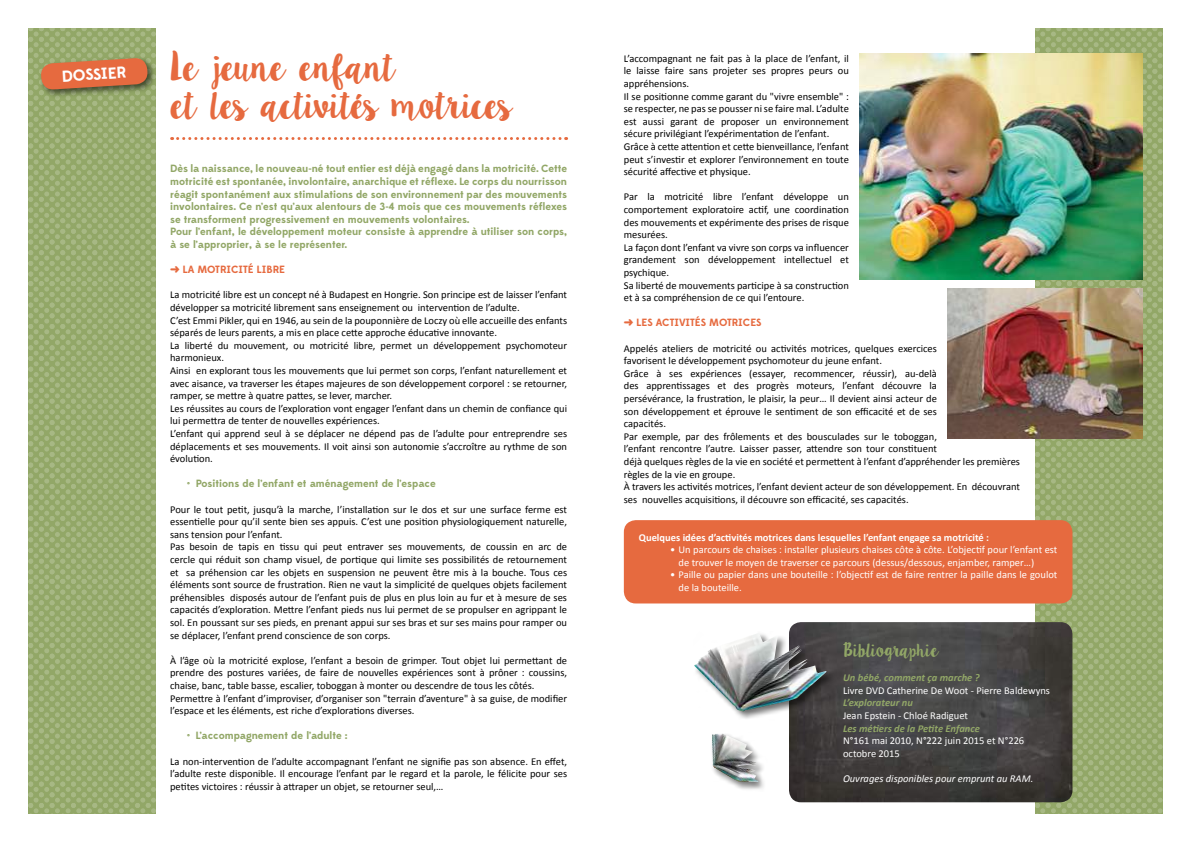
<style>
.page{position:relative;width:1191px;height:842px;background:#fff}
.page>*{position:absolute;margin:0;border:0;box-sizing:border-box;transform-origin:0 0}
.t1{font:32px/38.4px "Lilly Belle";letter-spacing:-.12em;color:#e66a3f}
.t2{font:16px "Lilly Belle";letter-spacing:-.095em;color:#92a767}
.t3{font:700 16px "Edmondsans";color:#fff}
.t4{font:10.5px/12.6px "Calibri";color:#000}
.t5{font:700 10.5px/12.6px "Edmondsans";color:#92a767}
.t6{font:10.5px/12.6px "Calibri";color:#fff}
.t7{font:700 10.5px "Calibri";color:#fff}
.t8{font:italic 700 10.5px "Calibri";color:#92a767}
.t9{font:700 10.5px "Edmondsans";color:#e66a3f}
.t10{font:italic 10.5px "Calibri";color:#fff}
</style>
<div class="page">
<svg style="left:1035px;top:28px;width:127px;height:786px;background:#99ac71"></svg>
<div style="left:624px;top:520px;width:448px;height:83px;background:#e66a3f;border-radius:12px"></div>
<svg style="left:172px;top:137px;width:394px;height:3px"></svg>
<svg style="left:28px;top:28px;width:128px;height:786px;background:#9baa6f"></svg>
<img style="left:859px;top:54px;width:283px;height:225px">
<img style="left:947px;top:288px;width:195px;height:150px">
<img style="left:789px;top:622px;width:283px;height:180px">
<div style="left:693px;top:632px;width:142px;height:89px;background:#000;opacity:.55"></div>
<img style="left:694px;top:633px;width:132px;height:79px">
<div style="left:710px;top:732px;width:57px;height:59px;background:#000;opacity:.55"></div>
<img style="left:712px;top:733px;width:46px;height:49px">
<h2 class="t3" style="left:61px;top:67px;width:50px;rotate:-4deg">DOSSIER</h2>
<h1 class="t1" style="left:170px;top:47px;width:345px">Le jeune enfant<br>et les activités motrices</h1>
<p class="t5" style="left:170px;top:163px;width:398px">Dès la naissance, le nouveau-né tout entier est déjà engagé dans la motricité. Cette motricité est spontanée, involontaire, anarchique et réflexe. Le corps du nourrisson réagit spontanément aux stimulations de son environnement par des mouvements involontaires. Ce n’est qu’aux alentours de 3-4 mois que ces mouvements réflexes se transforment progressivement en mouvements volontaires.<br>Pour l’enfant, le développement moteur consiste à apprendre à utiliser son corps, à se l’approprier, à se le représenter.</p>
<p class="t9" style="left:170px;top:263px;width:116px">➜ La motricité libre</p>
<p class="t4" style="left:170px;top:288px;width:398px">La motricité libre est un concept né à Budapest en Hongrie. Son principe est de laisser l’enfant développer sa motricité librement sans enseignement ou intervention de l’adulte.<br>C’est Emmi Pikler, qui en 1946, au sein de la pouponnière de Loczy où elle accueille des enfants séparés de leurs parents, a mis en place cette approche éducative innovante.<br>La liberté du mouvement, ou motricité libre, permet un développement psychomoteur harmonieux.<br>Ainsi en explorant tous les mouvements que lui permet son corps, l’enfant naturellement et avec aisance, va traverser les étapes majeures de son développement corporel : se retourner, ramper, se mettre à quatre pattes, se lever, marcher.<br>Les réussites au cours de l’exploration vont engager l’enfant dans un chemin de confiance qui lui permettra de tenter de nouvelles expériences.<br>L’enfant qui apprend seul à se déplacer ne dépend pas de l’adulte pour entreprendre ses déplacements et ses mouvements. Il voit ainsi son autonomie s’accroître au rythme de son évolution.</p>
<p class="t5" style="left:187px;top:478px;width:250px">• Positions de l’enfant et aménagement de l’espace</p>
<p class="t4" style="left:170px;top:502px;width:398px">Pour le tout petit, jusqu’à la marche, l’installation sur le dos et sur une surface ferme est essentielle pour qu’il sente bien ses appuis. C’est une position physiologiquement naturelle, sans tension pour l’enfant.<br>Pas besoin de tapis en tissu qui peut entraver ses mouvements, de coussin en arc de cercle qui réduit son champ visuel, de portique qui limite ses possibilités de retournement et sa préhension car les objets en suspension ne peuvent être mis à la bouche. Tous ces éléments sont source de frustration. Rien ne vaut la simplicité de quelques objets facilement préhensibles disposés autour de l’enfant puis de plus en plus loin au fur et à mesure de ses capacités d’exploration. Mettre l’enfant pieds nus lui permet de se propulser en agrippant le sol. En poussant sur ses pieds, en prenant appui sur ses bras et sur ses mains pour ramper ou se déplacer, l’enfant prend conscience de son corps.</p>
<p class="t4" style="left:170px;top:653px;width:398px">à l’âge où la motricité explose, l’enfant a besoin de grimper. Tout objet lui permettant de prendre des postures variées, de faire de nouvelles expériences sont à prôner : coussins, chaise, banc, table basse, escalier, toboggan à monter ou descendre de tous les côtés.<br>Permettre à l’enfant d’improviser, d’organiser son "terrain d’aventure" à sa guise, de modifier l’espace et les éléments, est riche d’explorations diverses.</p>
<p class="t5" style="left:187px;top:730px;width:162px">• L’accompagnement de l’adulte :</p>
<p class="t4" style="left:170px;top:754px;width:398px;text-align:justify">La non-intervention de l’adulte accompagnant l’enfant ne signifie pas son absence. En effet, l’adulte reste disponible. Il encourage l’enfant par le regard et la parole, le félicite pour ses petites victoires : réussir à attraper un objet, se retourner seul,…</p>
<p class="t4" style="left:624px;top:51px;width:227px">L’accompagnant ne fait pas à la place de l’enfant, il le laisse faire sans projeter ses propres peurs ou appréhensions.<br>Il se positionne comme garant du "vivre ensemble" : se respecter, ne pas se pousser ni se faire mal. L’adulte est aussi garant de proposer un environnement sécure privilégiant l’expérimentation de l’enfant.<br>Grâce à cette attention et cette bienveillance, l’enfant peut s’investir et explorer l’environnement en toute sécurité affective et physique.</p>
<p class="t4" style="left:624px;top:190px;width:227px">Par la motricité libre l’enfant développe un comportement exploratoire actif, une coordination des mouvements et expérimente des prises de risque mesurées.<br>La façon dont l’enfant va vivre son corps va influencer grandement son développement intellectuel et psychique.<br>Sa liberté de mouvements participe à sa construction et à sa compréhension de ce qui l’entoure.</p>
<p class="t9" style="left:624px;top:316px;width:139px">➜ Les activités motrices</p>
<p class="t4" style="left:624px;top:341px;width:398px">Appelés ateliers de motricité ou activités motrices, quelques exercices<br>favorisent le développement psychomoteur du jeune enfant.<br>Grâce à ses expériences (essayer, recommencer, réussir), au-delà<br>des apprentissages et des progrès moteurs, l’enfant découvre la<br>persévérance, la frustration, le plaisir, la peur… Il devient ainsi acteur de<br>son développement et éprouve le sentiment de son efficacité et de ses<br>capacités.<br>Par exemple, par des frôlements et des bousculades sur le toboggan,<br>l’enfant rencontre l’autre. Laisser passer, attendre son tour constituent<br>déjà quelques règles de la vie en société et permettent à l’enfant d’appréhender les premières règles de la vie en groupe.<br>à travers les activités motrices, l’enfant devient acteur de son développement. En découvrant ses nouvelles acquisitions, il découvre son efficacité, ses capacités.</p>
<p class="t7" style="left:639px;top:531px;width:352px">Quelques idées d’activités motrices dans lesquelles l’enfant engage sa motricité :</p>
<p class="t6" style="left:678px;top:543px;width:380px;text-indent:-9px">• Un parcours de chaises : installer plusieurs chaises côte à côte. L’objectif pour l’enfant est de trouver le moyen de traverser ce parcours (dessus/dessous, enjamber, ramper…)</p>
<p class="t6" style="left:678px;top:568px;width:380px;text-indent:-9px">• Paille ou papier dans une bouteille : l’objectif est de faire rentrer la paille dans le goulot de la bouteille.</p>
<h2 class="t2" style="left:843px;top:638px;width:98px">Bibliographie</h2>
<p class="t8" style="left:843px;top:671px;width:138px">Un bébé, comment ça marche ?</p>
<p class="t6" style="left:843px;top:683px;width:208px">Livre DVD Catherine De Woot - Pierre Baldewyns</p>
<p class="t8" style="left:843px;top:696px;width:71px">L’explorateur nu</p>
<p class="t6" style="left:843px;top:709px;width:127px">Jean Epstein - Chloé Radiguet</p>
<p class="t8" style="left:843px;top:722px;width:138px">Les métiers de la Petite Enfance</p>
<p class="t6" style="left:843px;top:734px;width:183px">N°161 mai 2010, N°222 juin 2015 et N°226 octobre 2015</p>
<p class="t10" style="left:843px;top:772px;width:192px">Ouvrages disponibles pour emprunt au RAM.</p>
</div>
